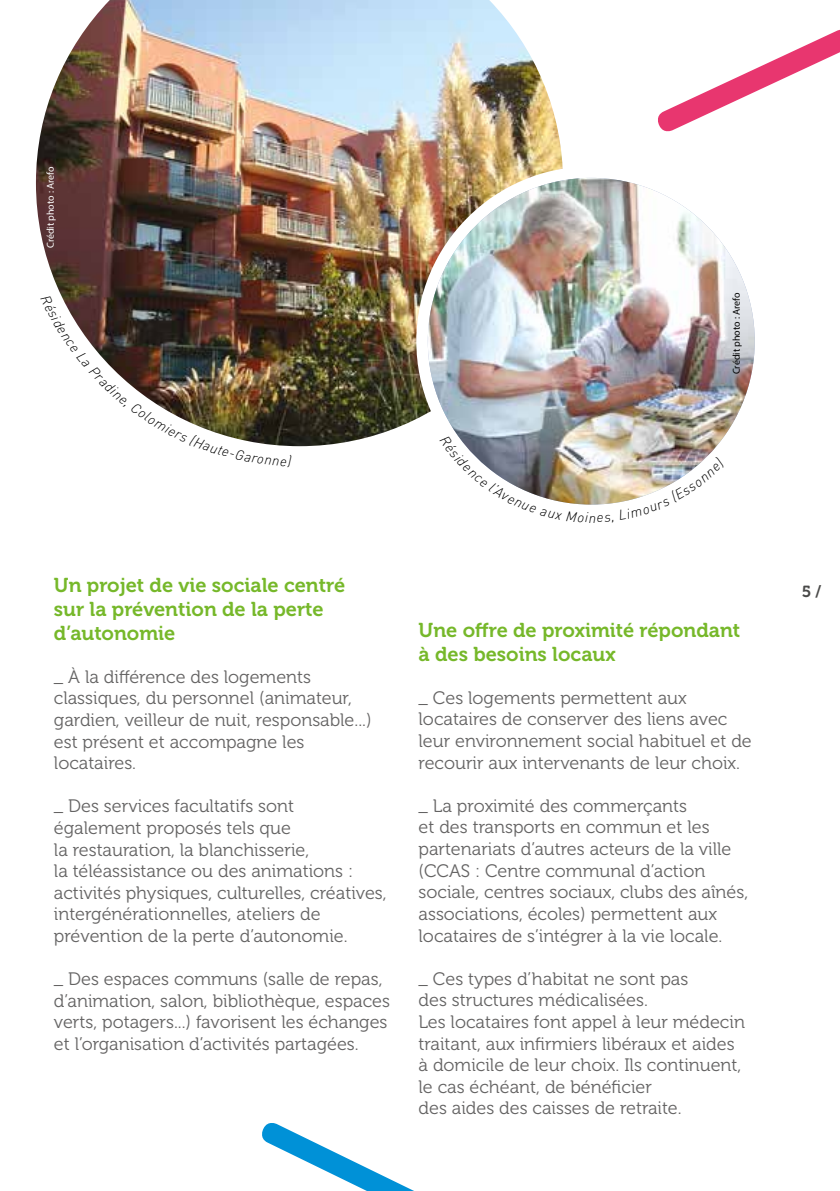
<style>
.page{position:relative;width:840px;height:1191px;background:#fff}
.page>*{position:absolute;margin:0;border:0;box-sizing:border-box;transform-origin:0 0}
.t1{font:20px/24px "Museo 700";color:#76b82a}
.t2{font:18px/21.6px "Museo 300";color:#646363}
.t3{font:16px "Museo 700";color:#4a4a49}
.t4{font:10px "Myriad Pro";color:#fff}
.t5{font:10px "Myriad Pro";color:#000}
</style>
<div class="page">
<img style="left:36px;top:0;width:526px;height:446px">
<div style="left:416px;top:166px;width:349px;height:350px;background:#fff;border-radius:50%"></div>
<svg style="left:262px;top:1123px;width:152px;height:68px"></svg>
<img style="left:427px;top:178px;width:327px;height:326px;border-radius:163px">
<svg style="left:658px;top:30px;width:181px;height:102px"></svg>
<img style="left:41px;top:294px;width:250px;height:152px">
<img style="left:439px;top:435px;width:286px;height:70px">
<p class="t4" style="left:44px;top:248px;width:83px;rotate:-90deg">Crédit photo : Arefo</p>
<p class="t5" style="left:729px;top:374px;width:83px;rotate:-90deg">Crédit photo : Arefo</p>
<p class="t1" style="left:54px;top:573px;width:293px">Un projet de vie sociale centré sur la prévention de la perte d’autonomie</p>
<p class="t2" style="left:54px;top:666px;width:319px">_ À la différence des logements classiques, du personnel (animateur, gardien, veilleur de nuit, responsable...) est présent et accompagne les locataires.</p>
<p class="t2" style="left:54px;top:795px;width:334px">_ Des services facultatifs sont<br>également proposés tels que<br>la restauration, la blanchisserie,<br>la téléassistance ou des animations : activités physiques, culturelles, créatives, intergénérationnelles, ateliers de prévention de la perte d’autonomie.</p>
<p class="t2" style="left:54px;top:968px;width:337px">_ Des espaces communs (salle de repas, d’animation, salon, bibliothèque, espaces verts, potagers...) favorisent les échanges et l’organisation d’activités partagées.</p>
<p class="t1" style="left:418px;top:618px;width:323px">Une offre de proximité répondant à des besoins locaux</p>
<p class="t2" style="left:418px;top:687px;width:334px">_ Ces logements permettent aux locataires de conserver des liens avec leur environnement social habituel et de recourir aux intervenants de leur choix.</p>
<p class="t2" style="left:418px;top:795px;width:314px">_ La proximité des commerçants<br>et des transports en commun et les partenariats d’autres acteurs de la ville (CCAS</p>
<p class="t2" style="left:418px;top:860px;width:331px;text-indent:57px">: Centre communal d’action sociale, centres sociaux, clubs des aînés, associations, écoles) permettent aux locataires de s’intégrer à la vie locale.</p>
<p class="t2" style="left:418px;top:968px;width:328px">_ Ces types d’habitat ne sont pas<br>des structures médicalisées.<br>Les locataires font appel à leur médecin traitant, aux infirmiers libéraux et aides à domicile de leur choix. Ils continuent, le cas échéant, de bénéficier<br>des aides des caisses de retraite.</p>
<p class="t3" style="left:801px;top:582px;width:21px">5 /</p>
</div>
